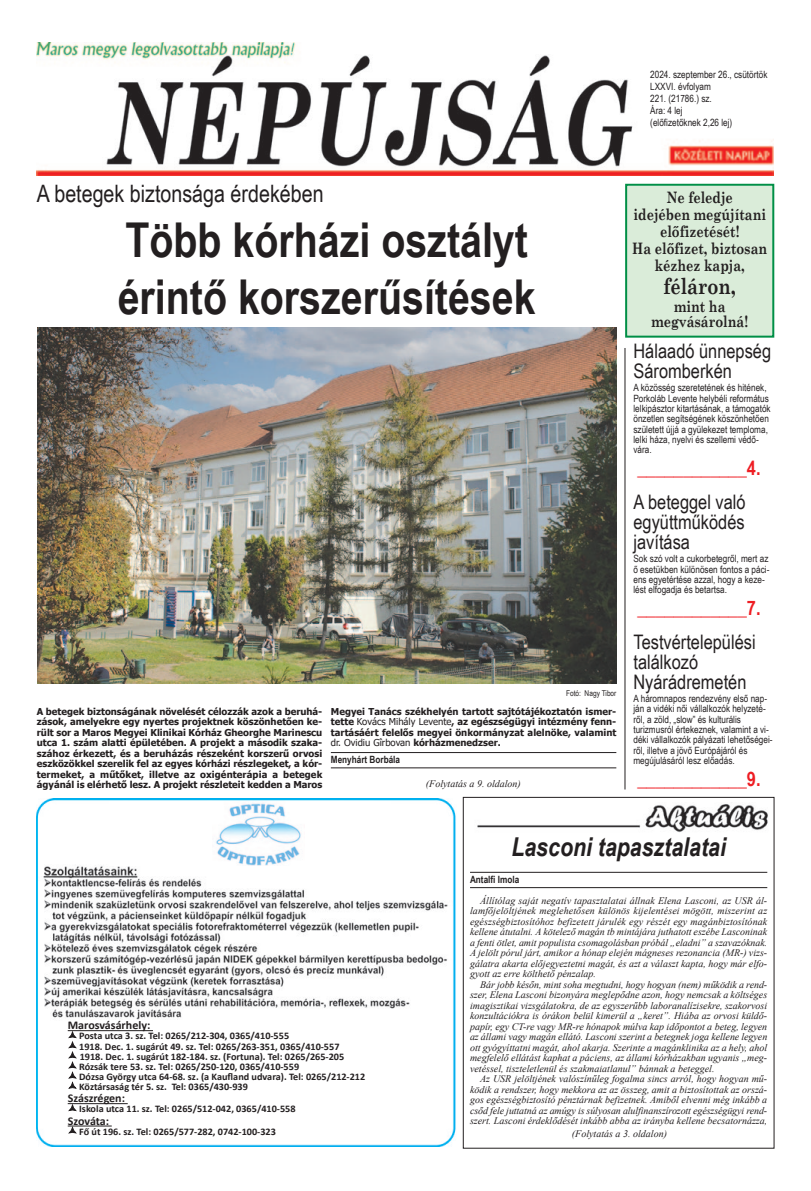
<style>
.page{position:relative;width:811px;height:1191px;background:#fff}
.page>*{position:absolute;margin:0;border:0;box-sizing:border-box;transform-origin:0 0}
.t1{font:700 48px/57.6px "Arial Narrow";color:#231f20}
.t2{font:italic 700 26px "Arial Narrow";color:#231f20}
.t3{font:24px "Arial Narrow";color:#231f20}
.t4{font:700 22.2px "Century Schoolbook";color:#231f20;scale:.81 1}
.t5{font:20px/20px "Arial Narrow";color:#231f20}
.t6{font:700 20px "Arial Narrow";color:#ee1d23}
.t7{font:700 15.8px/15.2px "Century Schoolbook";color:#231f20;text-align:center;scale:.81 1}
.t8{font:700 11.8px "Calibri";color:#231f20}
.t9{font:700 10.1px "Calibri";color:#231f20}
.t10{font:italic 10px/10.5px "Times New Roman";color:#231f20;text-align:justify}
.t11{font:10px/10.3px "Arial Narrow";color:#231f20}
.t12{font:700 10px "Arial Narrow";color:#231f20}
.t13{font:700 9.5px/10.5px "Tahoma";color:#231f20;text-align:justify}
.t14{font:8px "Arial Narrow";color:#231f20}
.s1{font-weight:400}
</style>
<div class="page">
<hr style="left:331px;top:752px;width:285px;height:1px;background:#231f20">
<hr style="left:331px;top:767px;width:285px;height:1px;background:#231f20">
<div style="left:37px;top:43px;width:737px;height:135px;background:linear-gradient(to right,#ee392c,#ee392c)"></div>
<img style="left:37px;top:43px;width:737px;height:132px">
<div style="left:463px;top:797px;width:311px;height:351px;border:1px solid #231f20"></div>
<hr style="left:470px;top:872px;width:297px;height:1px;background:#231f20">
<hr style="left:470px;top:887px;width:297px;height:1px;background:#231f20">
<img style="left:477px;top:804px;width:291px;height:29px">
<img style="left:37px;top:327px;width:579px;height:356px">
<hr style="left:625px;top:348px;width:1px;height:441px;background:#231f20">
<div style="left:627px;top:186px;width:145px;height:150px;background:#daecd9"></div>
<div style="left:625px;top:184px;width:149px;height:154px;border:2px solid #008f46"></div>
<img style="left:37px;top:798px;width:419px;height:348px">
<div style="left:68px;top:1020px;width:359px;height:118px;background:#fff"></div>
<hr style="left:68px;top:1030px;width:85px;height:1px;background:#231f20">
<hr style="left:68px;top:1103px;width:60px;height:1px;background:#231f20">
<hr style="left:68px;top:1125px;width:44px;height:1px;background:#231f20">
<div style="left:109px;top:801px;width:281px;height:65px;background:#fff"></div>
<img style="left:216px;top:803px;width:85px;height:63px">
<p class="t11" style="left:650px;top:69px;width:119px">2024. szeptember 26., csütörtök</p>
<p class="t11" style="left:650px;top:81px;width:62px">LXXVI. évfolyam</p>
<p class="t11" style="left:650px;top:93px;width:63px">221. (21786.) sz.</p>
<p class="t11" style="left:650px;top:105px;width:34px">Ára: 4 lej</p>
<p class="t11" style="left:650px;top:117px;width:84px">(előfizetőknek 2,26 lej)</p>
<p class="t3" style="left:37px;top:180px;width:288px">A betegek biztonsága érdekében</p>
<p class="t1" style="left:118px;top:211px;width:419px">Több kórházi osztályt érintő korszerűsítések</p>
<p class="t14" style="left:566px;top:688px;width:52px">Fotó: Nagy Tibor</p>
<p class="t13" style="left:37px;top:705px;width:287px">A betegek biztonságának növelését célozzák azok a beruhá&shy;zások, amelyekre egy nyertes projektnek köszönhetően ke&shy;rült sor a Maros Megyei Klinikai Kórház Gheorghe Marinescu utca 1. szám alatti épületében. A projekt a második szaka&shy;szához érkezett, és a beruházás részeként korszerű orvosi eszközökkel szerelik fel az egyes kórházi részlegeket, a kór&shy;termeket, a műtőket, illetve az oxigénterápia a betegek ágyánál is elérhető lesz. A projekt részleteit kedden a Maros</p>
<p class="t13" style="left:331px;top:705px;width:287px">Megyei Tanács székhelyén tartott sajtótájékoztatón ismer&shy;tette <span class="s1">Kovács Mihály Levente</span>, az egészségügyi intézmény fenn&shy;tartásáért felelős megyei önkormányzat alelnöke, valamint <span class="s1">dr. Ovidiu Gîrbovan</span> kórházmenedzser.</p>
<p class="t12" style="left:331px;top:753px;width:71px">Menyhárt Borbála</p>
<p class="t10" style="left:426px;top:778px;width:96px">(Folytatás a 9. oldalon)</p>
<p class="t7" style="left:666px;top:189px;width:83px">Ne feledje</p>
<p class="t7" style="left:633px;top:206px;width:165px">idejében megújítani</p>
<p class="t7" style="left:660px;top:223px;width:99px">előfizetését!</p>
<p class="t7" style="left:632px;top:240px;width:168px">Ha előfizet, biztosan</p>
<p class="t7" style="left:655px;top:257px;width:113px">kézhez kapja,</p>
<p class="t4" style="left:663px;top:272px;width:91px">féláron,</p>
<p class="t7" style="left:651px;top:298px;width:121px">mint ha megvásárolná!</p>
<p class="t5" style="left:633px;top:341px;width:139px">Hálaadó ünnepség<br>Sáromberkén</p>
<p class="t11" style="left:633px;top:382px;width:139px">A közösség szeretetének és hitének, Porkoláb Levente helybéli református lelkipásztor kitartásának, a támogatók önzetlen segítségének köszönhetően született újjá a gyülekezet temploma, lelki háza, nyelvi és szellemi védő&shy;vára.</p>
<p class="t6" style="left:637px;top:456px;width:125px">____________4.</p>
<p class="t5" style="left:633px;top:492px;width:114px;text-align:justify">A beteggel való együttműködés javítása</p>
<p class="t11" style="left:633px;top:553px;width:137px">Sok szó volt a cukorbetegről, mert az ő esetükben különösen fontos a páci&shy;ens egyetértése azzal, hogy a keze&shy;lést elfogadja és betartsa.</p>
<p class="t6" style="left:637px;top:596px;width:125px">____________7.</p>
<p class="t5" style="left:633px;top:632px;width:124px">Testvértelepülési találkozó<br>Nyárádremetén</p>
<p class="t11" style="left:633px;top:693px;width:141px">A háromnapos rendezvény első nap&shy;ján a vidéki női vállalkozók helyzeté&shy;ről, a zöld, „slow” és kulturális turizmusról értekeznek, valamint a vi&shy;déki vállalkozók pályázati lehetőségei&shy;ről, illetve a jövő Európájáról és megújulásáról lesz előadás.</p>
<p class="t6" style="left:637px;top:767px;width:125px">____________9.</p>
<p class="t8" style="left:68px;top:1020px;width:84px">Marosvásárhely:</p>
<p class="t9" style="left:79px;top:1032px;width:211px">Posta utca 3. sz. Tel: 0265/212-304, 0365/410-555</p>
<p class="t9" style="left:79px;top:1042px;width:262px">1918. Dec. 1. sugárút 49. sz. Tel: 0265/263-351, 0365/410-557</p>
<p class="t9" style="left:80px;top:1052px;width:266px">1918. Dec. 1. sugárút 182-184. sz. (Fortuna). Tel: 0265/265-205</p>
<p class="t9" style="left:79px;top:1062px;width:221px">Rózsák tere 53. sz. Tel: 0265/250-120, 0365/410-559</p>
<p class="t9" style="left:79px;top:1072px;width:288px">Dózsa György utca 64-68. sz. (a Kaufland udvara). Tel: 0265/212-212</p>
<p class="t9" style="left:79px;top:1082px;width:170px">Köztársaság tér 5. sz. Tel: 0365/430-939</p>
<p class="t8" style="left:68px;top:1093px;width:59px">Szászrégen:</p>
<p class="t9" style="left:79px;top:1104px;width:218px">Iskola utca 11. sz. Tel: 0265/512-042, 0365/410-558</p>
<p class="t8" style="left:68px;top:1115px;width:43px">Szováta:</p>
<p class="t9" style="left:79px;top:1127px;width:198px">Fő út 196. sz. Tel: 0265/577-282, 0742-100-323</p>
<p class="t2" style="left:511px;top:831px;width:216px">Lasconi tapasztalatai</p>
<p class="t12" style="left:470px;top:873px;width:51px">Antalfi Imola</p>
<p class="t10" style="left:470px;top:895px;width:299px;text-indent:10px">Állítólag saját negatív tapasztalatai állnak Elena Lasconi, az USR ál&shy;lamfőjelöltjének meglehetősen különös kijelentései mögött, miszerint az egészségbiztosítóhoz befizetett járulék egy részét egy magánbiztosítónak kellene átutalni. A kötelező magán tb mintájára juthatott eszébe Lasconinak a fenti ötlet, amit populista csomagolásban próbál „eladni” a szavazóknak.<br>A jelölt pórul járt, amikor a hónap elején mágneses rezonancia (MR-) vizs&shy;gálatra akarta előjegyeztetni magát, és azt a választ kapta, hogy már elfo&shy;gyott az erre költhető pénzalap.</p>
<p class="t10" style="left:470px;top:979px;width:299px;text-indent:10px">Bár jobb későn, mint soha megtudni, hogy hogyan (nem) működik a rend&shy;szer, Elena Lasconi bizonyára meglepődne azon, hogy nemcsak a költséges imagisztikai vizsgálatokra, de az egyszerűbb laboranalízisekre, szakorvosi konzultációkra is órákon belül kimerül a „keret”. Hiába az orvosi küldő&shy;papír, egy CT-re vagy MR-re hónapok múlva kap időpontot a beteg, legyen az állami vagy magán ellátó. Lasconi szerint a betegnek joga kellene legyen ott gyógyíttatni magát, ahol akarja. Szerinte a magánklinika az a hely, ahol megfelelő ellátást kaphat a páciens, az állami kórházakban ugyanis „meg&shy;vetéssel, tiszteletlenül és szakmaiatlanul” bánnak a beteggel.</p>
<p class="t10" style="left:470px;top:1073px;width:299px;text-indent:10px">Az USR jelöltjének valószínűleg fogalma sincs arról, hogy hogyan mű&shy;ködik a rendszer, hogy mekkora az az összeg, amit a biztosítottak az orszá&shy;gos egészségbiztosító pénztárnak befizetnek. Amiből elvenni még inkább a csőd fele juttatná az amúgy is súlyosan alulfinanszírozott egészségügyi rend&shy;szert. Lasconi érdeklődését inkább abba az irányba kellene becsatornázza,</p>
<p class="t10" style="left:572px;top:1128px;width:96px">(Folytatás a 3. oldalon)</p>
</div>
